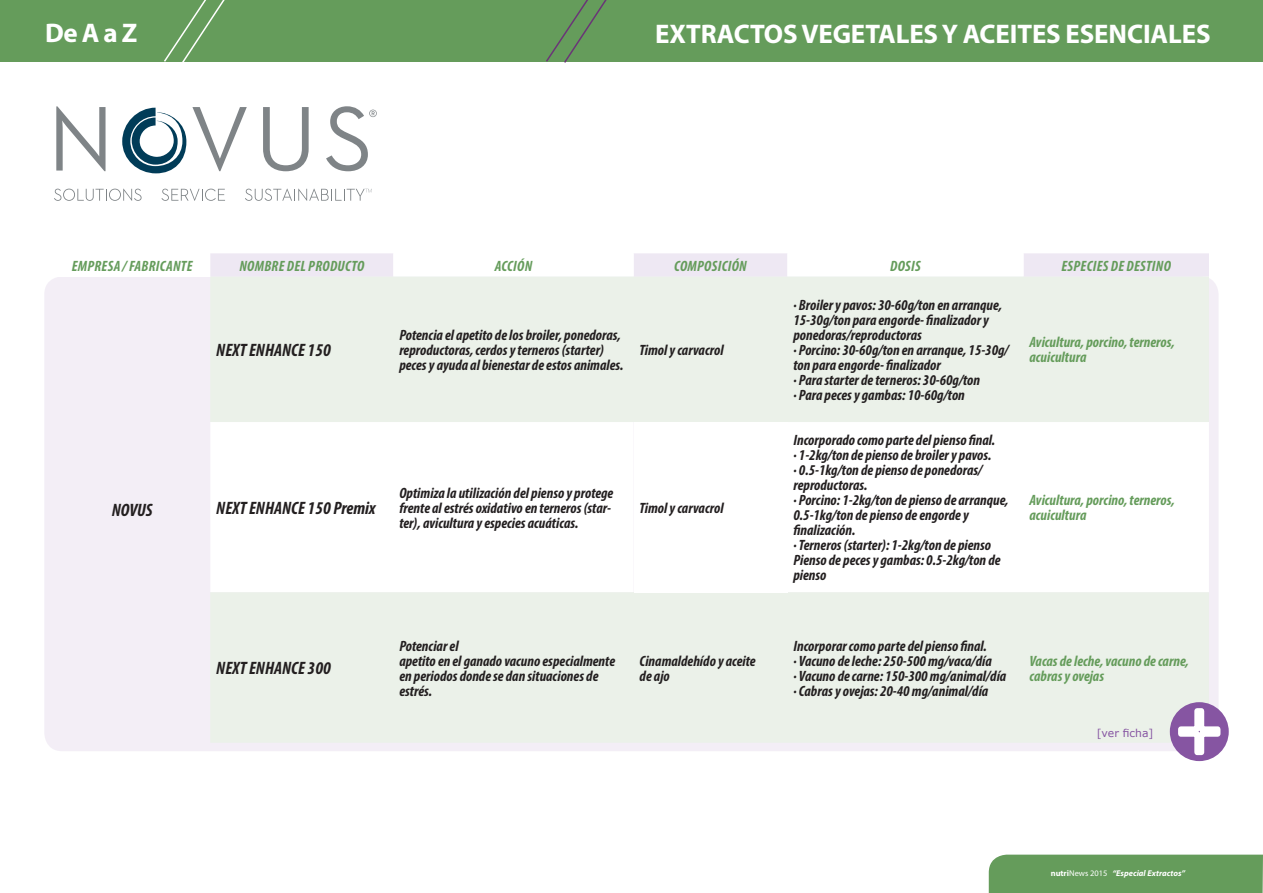
<style>
.page{position:relative;width:1263px;height:893px;background:#fff}
.page>*{position:absolute;margin:0;border:0;box-sizing:border-box;transform-origin:0 0}
.t1{font:700 27px "Myriad Pro";letter-spacing:-.005em;color:#fff}
.t2{font:italic 700 condensed 18px "Myriad Pro";color:#231f20}
.t3{font:italic 700 condensed 15px/15px "Myriad Pro";color:#231f20}
.t4{font:italic 700 condensed 15px/15px "Myriad Pro";letter-spacing:-.015em;color:#659c5b}
.t5{font:italic 700 condensed 15px "Myriad Pro";letter-spacing:.02em;color:#659c5b}
.t6{font:italic 700 condensed 15px/15px "Myriad Pro";color:#659c5b}
.t7{font:10.8px "MS Reference Sans Serif";color:#8655a2}
.t8{font:italic 700 8.4px "Myriad Pro";color:#fff}
.s1{font-style:normal}
.s2{font-weight:400;font-style:normal}
</style>
<div class="page">
<div style="left:0;top:0;width:1263px;height:62px;background:#659c5b"></div>
<svg style="left:546px;top:0;width:61px;height:63px"></svg>
<svg style="left:164px;top:0;width:61px;height:62px"></svg>
<div style="left:989px;top:855px;width:274px;height:38px;background:#659c5b"></div>
<div style="left:44px;top:276px;width:1174px;height:475px;background:linear-gradient(to right,#eff0f0,#eaf2e7);border-radius:18px"></div>
<div style="left:54px;top:253px;width:156px;height:24px;background:#fff"></div>
<svg style="left:210px;top:253px;width:999px;height:24px"></svg>
<svg style="left:210px;top:422px;width:999px;height:170px"></svg>
<div style="left:634px;top:422px;width:153px;height:170px;background:#fff"></div>
<div style="left:1170px;top:702px;width:59px;height:59px;background:#8655a2;border-radius:50%"></div>
<svg style="left:1175px;top:705px;width:48px;height:53px"></svg>
<svg style="left:56px;top:106px;width:50px;height:65px"></svg>
<svg style="left:263px;top:107px;width:46px;height:64px"></svg>
<svg style="left:326px;top:106px;width:51px;height:65px"></svg>
<svg style="left:122px;top:107px;width:125px;height:66px"></svg>
<svg style="left:161px;top:189px;width:64px;height:12px"></svg>
<svg style="left:54px;top:189px;width:88px;height:12px"></svg>
<svg style="left:245px;top:189px;width:127px;height:12px"></svg>
<h1 class="t1" style="left:45px;top:15px;width:94px">DE A A Z</h1>
<h1 class="t1" style="left:655px;top:16px;width:557px">EXTRACTOS VEGETALES Y ACEITES ESENCIALES</h1>
<p class="t5" style="left:72px;top:256px;width:122px">Empresa / Fabricante</p>
<p class="t5" style="left:239px;top:256px;width:126px">Nombre del Producto</p>
<p class="t5" style="left:495px;top:256px;width:39px">Acción</p>
<p class="t5" style="left:674px;top:256px;width:74px">Composición</p>
<p class="t5" style="left:890px;top:256px;width:32px">Dosis</p>
<p class="t5" style="left:1061px;top:256px;width:111px">Especies de destino</p>
<p class="t2" style="left:112px;top:499px;width:34px">NO VUS</p>
<p class="t2" style="left:216px;top:339px;width:116px">NEXT ENHANCE 150</p>
<p class="t3" style="left:399px;top:327px;width:226px">Potencia el apetito de los broiler, ponedoras, reproductoras, cerdos y terneros (starter) peces y ayuda al bienestar de estos animales.</p>
<p class="t3" style="left:640px;top:342px;width:86px">Timol y carvacrol</p>
<p class="t2" style="left:216px;top:497px;width:161px">NEXT ENHANCE 150 Premix</p>
<p class="t3" style="left:399px;top:485px;width:216px">Optimiza la utilización del pienso y protege frente al estrés oxidativo en terneros (star&shy;ter), avicultura y especies acuáticas.</p>
<p class="t3" style="left:640px;top:500px;width:86px">Timol y carvacrol</p>
<p class="t2" style="left:216px;top:657px;width:116px">NEXT ENHANCE 300</p>
<p class="t3" style="left:399px;top:638px;width:217px">Potenciar el<br>apetito en el ganado vacuno especialmente en periodos donde se dan situaciones de estrés.</p>
<p class="t3" style="left:640px;top:653px;width:118px">Cinamaldehído y aceite de ajo</p>
<p class="t3" style="left:793px;top:297px;width:217px">· Broiler y pavos: 30-60g/ton en arranque, 15-30g/ton para engorde- finalizador y ponedoras/reproductoras<br>· Porcino: 30-60g/ton en arranque, 15-30g/ ton para engorde- finalizador<br>· Para starter de terneros: 30-60g/ton<br>· Para peces y gambas: 10-60g/ton</p>
<p class="t3" style="left:793px;top:432px;width:217px">Incorporado como parte del pienso final.<br>· 1-2kg/ton de pienso de broiler y pavos.<br>· 0.5-1kg/ton de pienso de ponedoras/ reproductoras.<br>· Porcino: 1-2kg/ton de pienso de arranque,<br>0.5-1kg/ton de pienso de engorde y finalización.<br>· Terneros (starter): 1-2kg/ton de pienso<br>Pienso de peces y gambas: 0.5-2kg/ton de pienso</p>
<p class="t4" style="left:1029px;top:335px;width:147px">Avicultura, porcino, terneros, acuicultura</p>
<p class="t4" style="left:1029px;top:492px;width:147px">Avicultura, porcino, terneros, acuicultura</p>
<p class="t3" style="left:793px;top:638px;width:214px">Incorporar como parte del pienso final.<br>· Vacuno de leche: 250-500 mg/vaca/día<br>· Vacuno de carne: 150-300 mg/animal/día · Cabras y ovejas: 20-40 mg/animal/día</p>
<p class="t6" style="left:1029px;top:653px;width:161px">Vacas de leche, vacuno de carne, cabras y ovejas</p>
<p class="t7" style="left:1097px;top:726px;width:58px">[ver ficha]</p>
<p class="t8" style="left:1051px;top:868px;width:136px"><span class="s1">NUTRI</span><span class="s2">News 2015</span> “Especial Extractos”</p>
</div>
